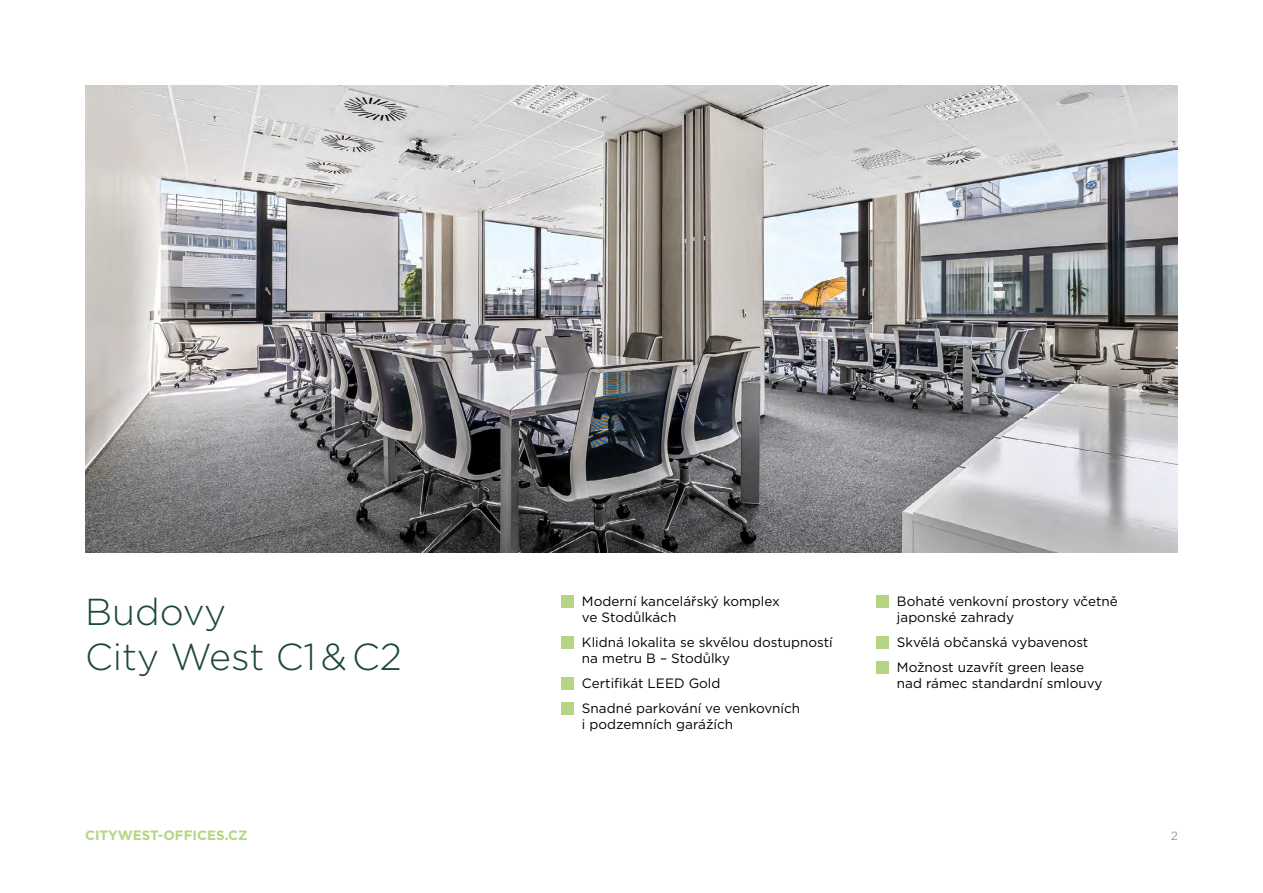
<style>
.page{position:relative;width:1263px;height:893px;background:#fff}
.page>*{position:absolute;margin:0;border:0;box-sizing:border-box;transform-origin:0 0}
.t1{font:300 37.5px/45px "Gotham";color:#1c473e}
.t2{font:13.5px/16.2px "Gotham";color:#000}
.t3{font:700 13.5px "Gotham";color:#b5d584}
.t4{font:12px "Gotham";color:#9d9d9c}
</style>
<div class="page">
<img style="left:85px;top:85px;width:1093px;height:468px">
<div style="left:561px;top:595px;width:12px;height:13px;background:#b5d584"></div>
<div style="left:561px;top:636px;width:12px;height:13px;background:#b5d584"></div>
<div style="left:561px;top:677px;width:12px;height:13px;background:#b5d584"></div>
<div style="left:561px;top:702px;width:12px;height:13px;background:#b5d584"></div>
<div style="left:876px;top:595px;width:12px;height:13px;background:#b5d584"></div>
<div style="left:876px;top:636px;width:12px;height:13px;background:#b5d584"></div>
<div style="left:876px;top:661px;width:12px;height:13px;background:#b5d584"></div>
<h1 class="t1" style="left:85px;top:589px;width:318px">Budovy<br>City West C1 &amp; C2</h1>
<p class="t2" style="left:582px;top:593px;width:199px">Moderní kancelářský komplex ve Stodůlkách</p>
<p class="t2" style="left:582px;top:634px;width:252px">Klidná lokalita se skvělou dostupností na metru B – Stodůlky</p>
<p class="t2" style="left:582px;top:670px;width:220px;line-height:24.8px">Certifikát LEED Gold<br>Snadné parkování ve venkovních</p>
<p class="t2" style="left:582px;top:716px;width:153px">i podzemních garážích</p>
<p class="t2" style="left:897px;top:593px;width:222px">Bohaté venkovní prostory včetně japonské zahrady</p>
<p class="t2" style="left:897px;top:630px;width:193px;line-height:24.8px">Skvělá občanská vybavenost<br>Možnost uzavřít green lease</p>
<p class="t2" style="left:897px;top:675px;width:207px">nad rámec standardní smlouvy</p>
<p class="t3" style="left:85px;top:826px;width:164px">CITYWEST-OFFICES.CZ</p>
<p class="t4" style="left:1171px;top:828px;width:9px">2</p>
</div>
